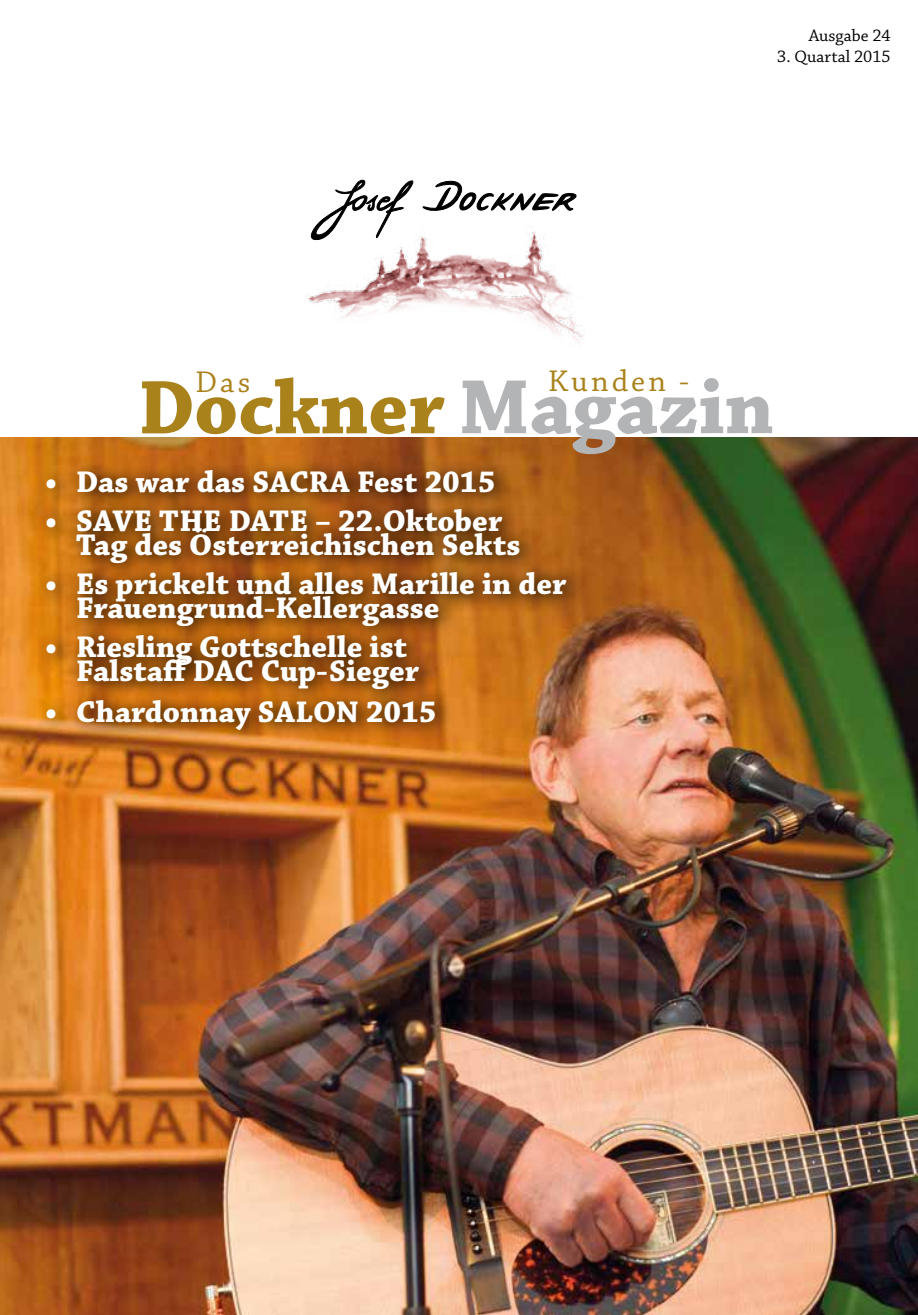
<style>
.page{position:relative;width:918px;height:1315px;background:#fff}
.page>*{position:absolute;margin:0;border:0;box-sizing:border-box;transform-origin:0 0}
.t1{font:700 79.98px "Chaparral Pro";color:#aa821c}
.t2{font:700 31.5px/24.5px "Chaparral Pro";color:#fff}
.t3{font:31.5px "Chaparral Pro";letter-spacing:.1em;color:#aa821c}
.t4{font:17.5px "Chaparral Pro";color:#000}
.s1{font-size:81.2px;color:#b3b4b6}
</style>
<div class="page">
<img style="left:305px;top:232px;width:279px;height:111px">
<svg style="left:306px;top:179px;width:110px;height:62px"></svg>
<svg style="left:422px;top:180px;width:155px;height:31px"></svg>
<img style="left:0;top:437px;width:918px;height:878px">
<svg style="left:36px;top:457px;width:550px;height:290px;background:#a15914"></svg>
<p class="t4" style="left:808px;top:25px;width:83px">Ausgabe 24</p>
<p class="t4" style="left:777px;top:46px;width:115px">3. Quartal 2015</p>
<p class="t3" style="left:196px;top:364px;width:56px">Das</p>
<p class="t3" style="left:548px;top:363px;width:142px">Kunden -</p>
<h1 class="t1" style="left:138px;top:361px;width:637px">Dockner <span class="s1">Magazin</span></h1>
<p class="t2" style="left:45px;top:471px;width:452px">• Das war das SACRA Fest 2015</p>
<p class="t2" style="left:76px;top:510px;width:446px;text-indent:-32px">• SAVE THE DATE – 22.Oktober<br>Tag des Österreichischen Sekts</p>
<p class="t2" style="left:76px;top:573px;width:492px;text-indent:-32px">• Es prickelt und alles Marille in der<br>Frauengrund-Kellergasse</p>
<p class="t2" style="left:76px;top:636px;width:345px;text-indent:-32px">• Riesling Gottschelle ist<br>Falstaff DAC Cup-Sieger</p>
<p class="t2" style="left:45px;top:700px;width:393px">• Chardonnay SALON 2015</p>
</div>
